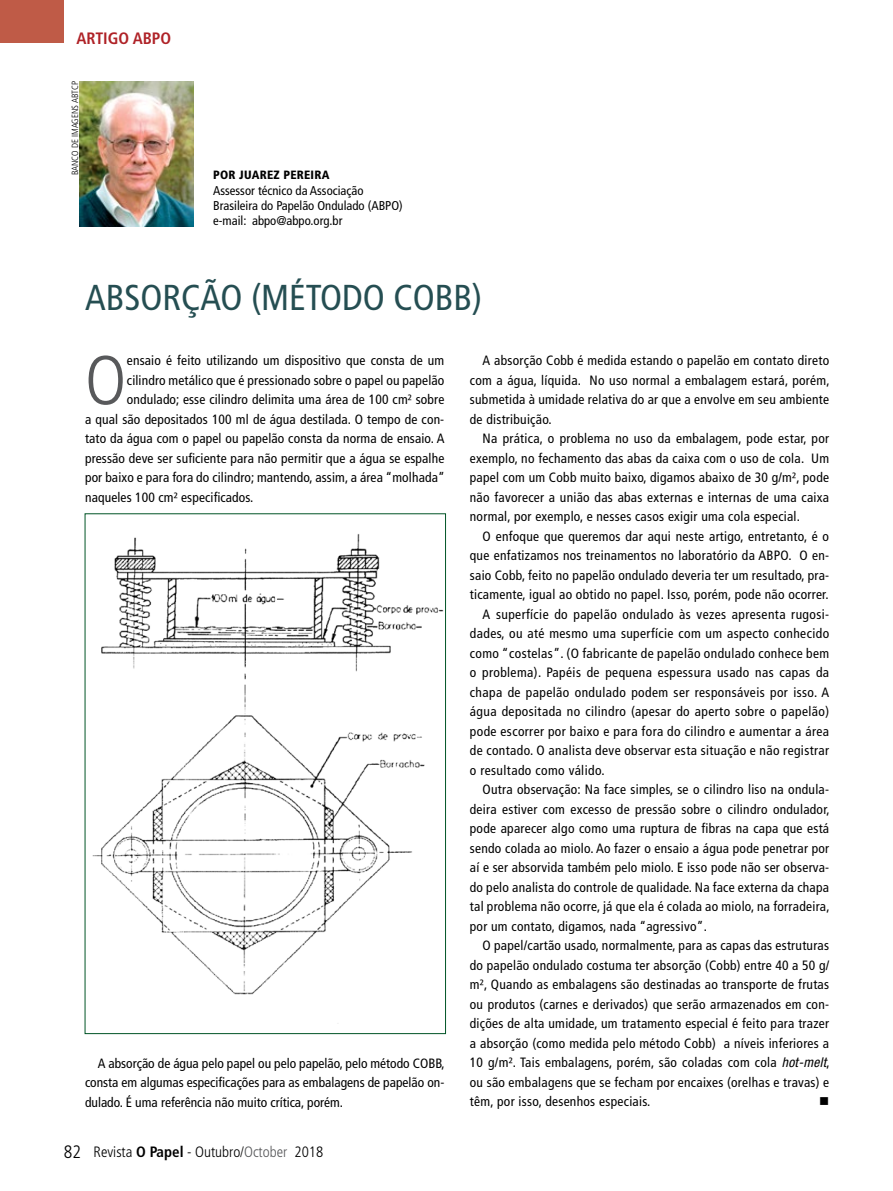
<style>
.page{position:relative;width:893px;height:1191px;background:#fff}
.page>*{position:absolute;margin:0;border:0;box-sizing:border-box;transform-origin:0 0}
.t1{font:300 condensed 69.3px "Frutiger LT Std";color:#58595b}
.t2{font:condensed 36px "Frutiger LT Std";color:#254e52}
.t3{font:300 condensed 18px "Frutiger LT Std";color:#000}
.t4{font:700 condensed 16.5px "Frutiger LT Std";color:#af2227}
.t5{font:300 condensed 15px "Frutiger LT Std";color:#000}
.t6{font:condensed 13.5px/19.5px "Frutiger LT Std";letter-spacing:.02em;color:#000;text-align:justify}
.t7{font:13.5px "Wingdings";color:#000}
.t8{font:condensed 12.75px/15.3px "Frutiger LT Std";color:#000}
.t9{font:900 condensed 12px "Frutiger LT Std";letter-spacing:.02em;color:#000}
.t10{font:300 condensed 9px "Frutiger LT Std";color:#000}
.s1{font-family:"Helvetica Neue LT Std";font-style:italic}
.s2{font-weight:700}
.s3{color:#58595b}
</style>
<div class="page">
<div style="left:0;top:0;width:64px;height:43px;background:#bf5b47"></div>
<img style="left:79px;top:81px;width:115px;height:145px">
<img style="left:92px;top:534px;width:352px;height:490px">
<p class="t4" style="left:77px;top:28px;width:96px">ARTIGO ABPO</p>
<p class="t10" style="left:70px;top:175px;width:96px;rotate:-90deg">BANCO DE IMAGENS ABTCP</p>
<p class="t9" style="left:213px;top:167px;width:118px">POR JUAREZ PEREIRA</p>
<p class="t8" style="left:213px;top:182px;width:191px">Assessor técnico da Associação<br>Brasileira do Papelão Ondulado (ABPO) e-mail: abpo@abpo.org.br</p>
<h2 class="t2" style="left:85px;top:277px;width:399px">ABSORÇÃO (MÉTODO COBB)</h2>
<h1 class="t1" style="left:85px;top:341px;width:43px">O</h1>
<p class="t6" style="left:127px;top:351px;width:319px">ensaio é feito utilizando um dispositivo que consta de um</p>
<p class="t6" style="left:470px;top:351px;width:361px;text-indent:13px">A absorção Cobb é medida estando o papelão em contato direto com a água, líquida. No uso normal a embalagem estará, porém, submetida à umidade relativa do ar que a envolve em seu ambiente de distribuição.</p>
<p class="t6" style="left:470px;top:429px;width:361px;text-indent:13px">Na prática, o problema no uso da embalagem, pode estar, por exemplo, no fechamento das abas da caixa com o uso de cola. Um papel com um Cobb muito baixo, digamos abaixo de 30 g/m², pode não favorecer a união das abas externas e internas de uma caixa normal, por exemplo, e nesses casos exigir uma cola especial.</p>
<p class="t6" style="left:483px;top:526px;width:348px">O enfoque que queremos dar aqui neste artigo, entretanto, é o</p>
<p class="t6" style="left:470px;top:546px;width:361px">que enfatizamos nos treinamentos no laboratório da ABPO. O en-</p>
<p class="t6" style="left:470px;top:565px;width:361px">saio Cobb, feito no papelão ondulado deveria ter um resultado, pra-</p>
<p class="t6" style="left:470px;top:585px;width:360px">ticamente, igual ao obtido no papel. Isso, porém, pode não ocorrer.</p>
<p class="t6" style="left:483px;top:604px;width:348px">A superfície do papelão ondulado às vezes apresenta rugosi-</p>
<p class="t6" style="left:470px;top:624px;width:361px">dades, ou até mesmo uma superfície com um aspecto conhecido</p>
<p class="t6" style="left:470px;top:643px;width:361px">como “costelas”. (O fabricante de papelão ondulado conhece bem</p>
<p class="t6" style="left:470px;top:663px;width:361px">o problema). Papéis de pequena espessura usado nas capas da</p>
<p class="t6" style="left:470px;top:682px;width:361px">chapa de papelão ondulado podem ser responsáveis por isso. A</p>
<p class="t6" style="left:470px;top:702px;width:361px">água depositada no cilindro (apesar do aperto sobre o papelão)</p>
<p class="t6" style="left:470px;top:721px;width:361px">pode escorrer por baixo e para fora do cilindro e aumentar a área</p>
<p class="t6" style="left:470px;top:741px;width:361px">de contado. O analista deve observar esta situação e não registrar</p>
<p class="t6" style="left:470px;top:760px;width:136px">o resultado como válido.</p>
<p class="t6" style="left:483px;top:780px;width:348px">Outra observação: Na face simples, se o cilindro liso na ondula-</p>
<p class="t6" style="left:470px;top:799px;width:361px">deira estiver com excesso de pressão sobre o cilindro ondulador,</p>
<p class="t6" style="left:470px;top:819px;width:361px">pode aparecer algo como uma ruptura de fibras na capa que está</p>
<p class="t6" style="left:470px;top:838px;width:361px">sendo colada ao miolo. Ao fazer o ensaio a água pode penetrar por</p>
<p class="t6" style="left:470px;top:858px;width:361px">aí e ser absorvida também pelo miolo. E isso pode não ser observa-</p>
<p class="t6" style="left:470px;top:877px;width:361px">do pelo analista do controle de qualidade. Na face externa da chapa</p>
<p class="t6" style="left:470px;top:897px;width:361px">tal problema não ocorre, já que ela é colada ao miolo, na forradeira,</p>
<p class="t6" style="left:470px;top:916px;width:239px">por um contato, digamos, nada “agressivo”.</p>
<p class="t6" style="left:483px;top:936px;width:348px">O papel/cartão usado, normalmente, para as capas das estruturas</p>
<p class="t6" style="left:470px;top:955px;width:361px">do papelão ondulado costuma ter absorção (Cobb) entre 40 a 50 g/</p>
<p class="t6" style="left:470px;top:975px;width:361px">m², Quando as embalagens são destinadas ao transporte de frutas</p>
<p class="t6" style="left:470px;top:994px;width:361px">ou produtos (carnes e derivados) que serão armazenados em con-</p>
<p class="t6" style="left:470px;top:1014px;width:361px">dições de alta umidade, um tratamento especial é feito para trazer</p>
<p class="t6" style="left:470px;top:1033px;width:361px">a absorção (como medida pelo método Cobb) a níveis inferiores a</p>
<p class="t6" style="left:470px;top:1053px;width:361px">10 g/m². Tais embalagens, porém, são coladas com cola <span class="s1">hot-melt</span>,</p>
<p class="t6" style="left:470px;top:1072px;width:361px">ou são embalagens que se fecham por encaixes (orelhas e travas) e</p>
<p class="t6" style="left:470px;top:1092px;width:182px">têm, por isso, desenhos especiais.</p>
<p class="t7" style="left:819px;top:1094px;width:12px">■</p>
<p class="t6" style="left:127px;top:370px;width:319px">cilindro metálico que é pressionado sobre o papel ou papelão</p>
<p class="t6" style="left:127px;top:390px;width:319px">ondulado; esse cilindro delimita uma área de 100 cm² sobre</p>
<p class="t6" style="left:85px;top:409px;width:361px">a qual são depositados 100 ml de água destilada. O tempo de con-</p>
<p class="t6" style="left:85px;top:429px;width:361px">tato da água com o papel ou papelão consta da norma de ensaio. A</p>
<p class="t6" style="left:85px;top:448px;width:361px">pressão deve ser suficiente para não permitir que a água se espalhe</p>
<p class="t6" style="left:85px;top:468px;width:361px">por baixo e para fora do cilindro; mantendo, assim, a área “molhada”</p>
<p class="t6" style="left:85px;top:487px;width:170px">naqueles 100 cm² especificados.</p>
<p class="t6" style="left:85px;top:1053px;width:361px;text-indent:13px">A absorção de água pelo papel ou pelo papelão, pelo método COBB, consta em algumas especificações para as embalagens de papelão on&shy;dulado. É uma referência não muito crítica, porém.</p>
<h3 class="t3" style="left:64px;top:1141px;width:19px">82</h3>
<p class="t5" style="left:94px;top:1142px;width:231px">Revista <span class="s2">O Papel</span> - Outubro/<span class="s3">October</span> 2018</p>
</div>
